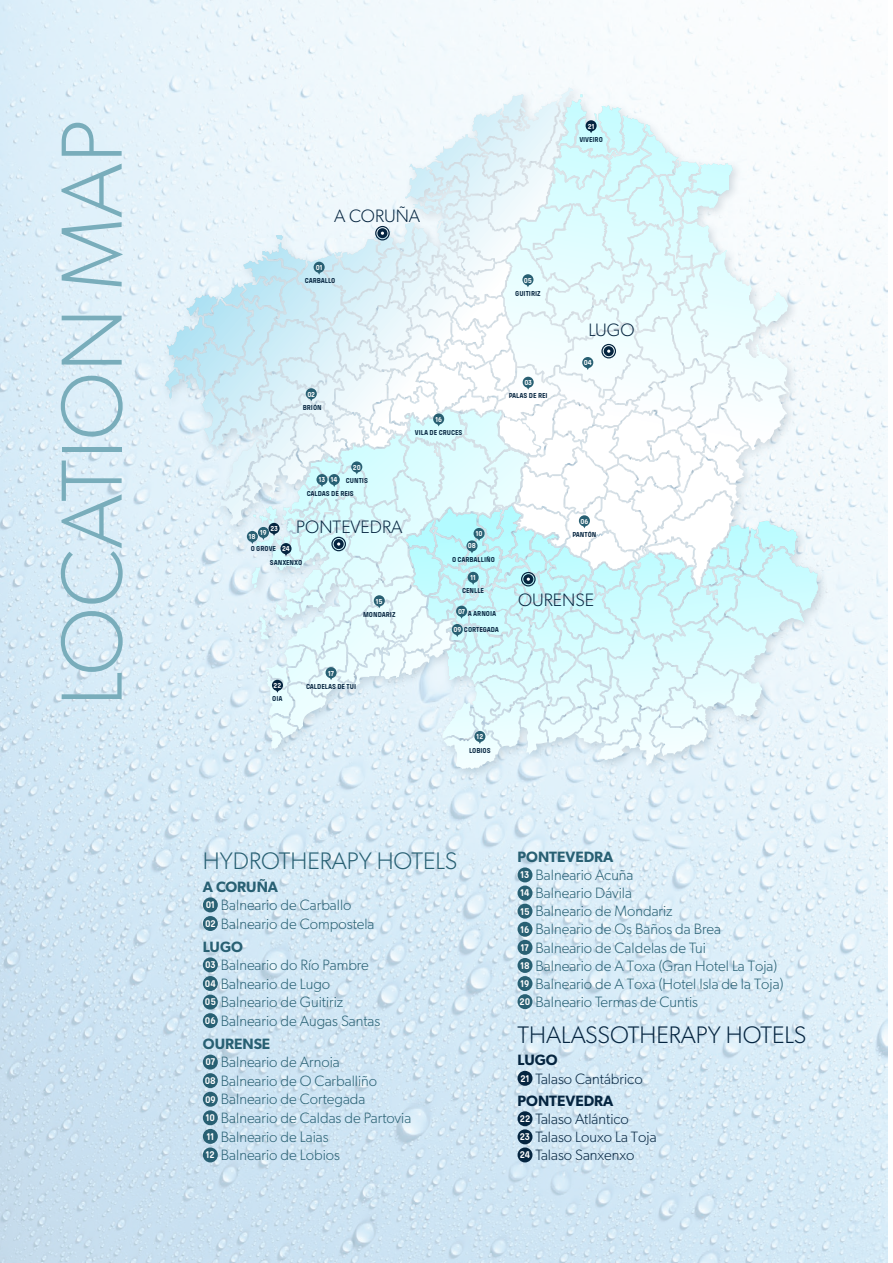
<style>
.page{position:relative;width:893px;height:1263px;background:#fff}
.page>*{position:absolute;margin:0;border:0;box-sizing:border-box;transform-origin:0 0}
.t1{font:300 86.85px "Gibson";color:#79adbb}
.t2{font:300 24px "Gibson";color:#052540}
.t3{font:300 24px "Gibson";color:#286073}
.t4{font:300 18px "Gibson";color:#052540}
.t5{font:300 15px/18.6px "Gibson";color:#286073}
.t6{font:300 15px/18.1px "Gibson";color:#052540}
.t7{font:700 7.5px "Pilcrow Soft";color:#052540}
.t8{font:700 7.5px "Pilcrow Soft";color:#fff}
.s1{color:#fff}
.s2{font-weight:600}
.s3{font-family:"Pilcrow Soft";font-weight:700;font-size:10.2px;color:#fff}
</style>
<div class="page">
<img style="left:0;top:0;width:888px;height:1263px">
<div style="left:160px;top:83px;width:669px;height:697px;background:#052540;opacity:.16"></div>
<svg style="left:405px;top:505px;width:413px;height:264px;background:#dcf5f9"></svg>
<svg style="left:528px;top:93px;width:261px;height:493px"></svg>
<svg style="left:165px;top:87px;width:408px;height:460px"></svg>
<svg style="left:251px;top:408px;width:277px;height:341px;background:#daf4f8"></svg>
<div style="left:203px;top:897px;width:15px;height:15px;background:#286073;border-radius:50%"></div>
<div style="left:203px;top:916px;width:15px;height:15px;background:#286073;border-radius:50%"></div>
<div style="left:203px;top:957px;width:15px;height:15px;background:#286073;border-radius:50%"></div>
<div style="left:203px;top:976px;width:15px;height:15px;background:#286073;border-radius:50%"></div>
<div style="left:203px;top:994px;width:15px;height:15px;background:#286073;border-radius:50%"></div>
<div style="left:203px;top:1013px;width:15px;height:15px;background:#286073;border-radius:50%"></div>
<div style="left:203px;top:1054px;width:15px;height:15px;background:#286073;border-radius:50%"></div>
<div style="left:203px;top:1073px;width:15px;height:15px;background:#286073;border-radius:50%"></div>
<div style="left:203px;top:1092px;width:15px;height:15px;background:#286073;border-radius:50%"></div>
<div style="left:203px;top:1110px;width:15px;height:15px;background:#286073;border-radius:50%"></div>
<div style="left:203px;top:1129px;width:15px;height:15px;background:#286073;border-radius:50%"></div>
<div style="left:203px;top:1147px;width:15px;height:15px;background:#286073;border-radius:50%"></div>
<div style="left:517px;top:867px;width:15px;height:15px;background:#286073;border-radius:50%"></div>
<div style="left:517px;top:885px;width:15px;height:15px;background:#286073;border-radius:50%"></div>
<div style="left:517px;top:904px;width:15px;height:15px;background:#286073;border-radius:50%"></div>
<div style="left:517px;top:922px;width:15px;height:15px;background:#286073;border-radius:50%"></div>
<div style="left:517px;top:940px;width:15px;height:15px;background:#286073;border-radius:50%"></div>
<div style="left:517px;top:958px;width:15px;height:15px;background:#286073;border-radius:50%"></div>
<div style="left:517px;top:976px;width:15px;height:15px;background:#286073;border-radius:50%"></div>
<div style="left:517px;top:994px;width:15px;height:15px;background:#286073;border-radius:50%"></div>
<div style="left:517px;top:1071px;width:15px;height:15px;background:#052540;border-radius:50%"></div>
<div style="left:517px;top:1111px;width:15px;height:15px;background:#052540;border-radius:50%"></div>
<div style="left:517px;top:1129px;width:15px;height:15px;background:#052540;border-radius:50%"></div>
<div style="left:517px;top:1147px;width:15px;height:15px;background:#052540;border-radius:50%"></div>
<div style="left:314px;top:262px;width:11px;height:11px;background:#286073;border-radius:50%"></div>
<div style="left:306px;top:388px;width:11px;height:11px;background:#286073;border-radius:50%"></div>
<div style="left:523px;top:377px;width:11px;height:11px;background:#286073;border-radius:50%"></div>
<div style="left:582px;top:357px;width:11px;height:11px;background:#286073;border-radius:50%"></div>
<div style="left:522px;top:274px;width:11px;height:11px;background:#286073;border-radius:50%"></div>
<div style="left:579px;top:515px;width:11px;height:11px;background:#286073;border-radius:50%"></div>
<div style="left:374px;top:595px;width:11px;height:11px;background:#286073;border-radius:50%"></div>
<div style="left:468px;top:572px;width:11px;height:11px;background:#286073;border-radius:50%"></div>
<div style="left:474px;top:731px;width:11px;height:11px;background:#286073;border-radius:50%"></div>
<div style="left:456px;top:606px;width:11px;height:11px;background:#286073;border-radius:50%"></div>
<div style="left:466px;top:540px;width:11px;height:11px;background:#286073;border-radius:50%"></div>
<div style="left:473px;top:528px;width:12px;height:11px;background:#286073;border-radius:50%"></div>
<div style="left:452px;top:624px;width:11px;height:11px;background:#286073;border-radius:50%"></div>
<div style="left:316px;top:474px;width:12px;height:11px;background:#286073;border-radius:50%"></div>
<div style="left:329px;top:474px;width:11px;height:11px;background:#286073;border-radius:50%"></div>
<div style="left:433px;top:413px;width:11px;height:11px;background:#286073;border-radius:50%"></div>
<div style="left:351px;top:461px;width:11px;height:11px;background:#286073;border-radius:50%"></div>
<div style="left:280px;top:543px;width:12px;height:11px;background:#052540;border-radius:50%"></div>
<div style="left:326px;top:667px;width:11px;height:11px;background:#286073;border-radius:50%"></div>
<div style="left:247px;top:531px;width:11px;height:11px;background:#286073;border-radius:50%"></div>
<div style="left:258px;top:527px;width:11px;height:11px;background:#286073;border-radius:50%"></div>
<div style="left:269px;top:523px;width:11px;height:11px;background:#052540;border-radius:50%"></div>
<div style="left:586px;top:120px;width:11px;height:11px;background:#052540;border-radius:50%"></div>
<div style="left:272px;top:680px;width:11px;height:11px;background:#052540;border-radius:50%"></div>
<svg style="left:375px;top:226px;width:15px;height:14px"></svg>
<svg style="left:601px;top:344px;width:15px;height:14px"></svg>
<svg style="left:521px;top:572px;width:15px;height:14px"></svg>
<svg style="left:331px;top:537px;width:15px;height:14px"></svg>
<h1 class="t1" style="left:39px;top:706px;width:588px;rotate:-90deg">LOCATION MAP</h1>
<p class="t8" style="left:588px;top:122px;width:8px">21</p>
<p class="t7" style="left:579px;top:136px;width:25px">VIVEIRO</p>
<p class="t4" style="left:334px;top:205px;width:88px">A CORUÑA</p>
<p class="t8" style="left:316px;top:264px;width:8px">01</p>
<p class="t7" style="left:305px;top:277px;width:32px">CARBALLO</p>
<p class="t8" style="left:307px;top:390px;width:9px">02</p>
<p class="t7" style="left:303px;top:403px;width:21px">BRIÓN</p>
<p class="t8" style="left:353px;top:463px;width:9px">20</p>
<p class="t7" style="left:346px;top:477px;width:24px">CUNTIS</p>
<p class="t8" style="left:319px;top:476px;width:20px">13 14</p>
<p class="t7" style="left:307px;top:489px;width:49px">CALDAS DE REIS</p>
<p class="t4" style="left:296px;top:516px;width:108px">PONTEVEDRA</p>
<p class="t8" style="left:270px;top:525px;width:9px">23</p>
<p class="t7" style="left:251px;top:545px;width:27px">O GROVE</p>
<p class="t8" style="left:260px;top:529px;width:8px">19</p>
<p class="t8" style="left:249px;top:533px;width:8px">18</p>
<p class="t8" style="left:282px;top:545px;width:9px">24</p>
<p class="t7" style="left:270px;top:558px;width:34px">SANXENXO</p>
<p class="t8" style="left:376px;top:597px;width:8px">15</p>
<p class="t7" style="left:363px;top:610px;width:34px">MONDARIZ</p>
<p class="t8" style="left:435px;top:416px;width:8px">16</p>
<p class="t7" style="left:415px;top:429px;width:49px">VILA DE CRUCES</p>
<p class="t8" style="left:524px;top:276px;width:10px">05</p>
<p class="t7" style="left:515px;top:290px;width:27px">GUITIRIZ</p>
<p class="t8" style="left:524px;top:379px;width:9px">03</p>
<p class="t7" style="left:509px;top:392px;width:40px">PALAS DE REI</p>
<p class="t4" style="left:588px;top:319px;width:48px">LUGO</p>
<p class="t8" style="left:584px;top:359px;width:10px">04</p>
<p class="t8" style="left:476px;top:530px;width:8px">10</p>
<p class="t7" style="left:452px;top:555px;width:44px">O CARBALLIÑO</p>
<p class="t8" style="left:468px;top:542px;width:10px">08</p>
<p class="t8" style="left:470px;top:574px;width:7px">11</p>
<p class="t7" style="left:462px;top:587px;width:24px">CENLLE</p>
<p class="t7" style="left:458px;top:610px;width:40px"><sup>07</sup> A ARNOIA</p>
<p class="t7" style="left:453px;top:626px;width:47px"><span class="s1">09</span> CORTEGADA</p>
<p class="t8" style="left:580px;top:517px;width:9px">06</p>
<p class="t7" style="left:572px;top:531px;width:26px">PANTÓN</p>
<p class="t4" style="left:518px;top:589px;width:77px">OURENSE</p>
<p class="t8" style="left:274px;top:682px;width:9px">22</p>
<p class="t7" style="left:272px;top:695px;width:12px">OIA</p>
<p class="t8" style="left:328px;top:669px;width:7px">17</p>
<p class="t7" style="left:306px;top:682px;width:52px">CALDELAS DE TUI</p>
<p class="t8" style="left:477px;top:733px;width:8px">12</p>
<p class="t7" style="left:469px;top:746px;width:23px">LOBIOS</p>
<h2 class="t3" style="left:203px;top:846px;width:256px">HYDROTHERAPY HOTELS</h2>
<p class="t5" style="left:203px;top:877px;width:173px"><span class="s2">A CORUÑA<br></span><span class="s3">01</span> Balneario de Carballo<br><span class="s3">02</span> Balneario de Compostela</p>
<p class="t5" style="left:203px;top:937px;width:179px"><span class="s2">LUGO<br></span><span class="s3">03</span> Balneario do Río Pambre<br><span class="s3">04</span> Balneario de Lugo<br><span class="s3">05</span> Balneario de Guitiriz<br><span class="s3">06</span> Balneario de Augas Santas</p>
<p class="t5" style="left:203px;top:1034px;width:210px"><span class="s2">OURENSE<br></span><span class="s3">07</span> Balneario de Arnoia<br><span class="s3">08</span> Balneario de O Carballiño<br><span class="s3">09</span> Balneario de Cortegada<br><span class="s3">10</span> Balneario de Caldas de Partovia<br><span class="s3">11</span> Balneario de Laias<br><span class="s3">12</span> Balneario de Lobios</p>
<p class="t5" style="left:517px;top:848px;width:267px;line-height:18.1px"><span class="s2">PONTEVEDRA<br></span><span class="s3">13</span> Balneario Acuña<br><span class="s3">14</span> Balneario Dávila<br><span class="s3">15</span> Balneario de Mondariz<br><span class="s3">16</span> Balneario de Os Baños da Brea<br><span class="s3">17</span> Balneario de Caldelas de Tui<br><span class="s3">18</span> Balneario de A Toxa (Gran Hotel La Toja)<br><span class="s3">19</span> Balneario de A Toxa (Hotel Isla de la Toja)<br><span class="s3">20</span> Balneario Termas de Cuntis</p>
<h2 class="t2" style="left:517px;top:1020px;width:290px">THALASSOTHERAPY HOTELS</h2>
<p class="t6" style="left:517px;top:1051px;width:127px"><span class="s2">LUGO<br></span><span class="s3">21</span> Talaso Cantábrico</p>
<p class="t6" style="left:517px;top:1091px;width:141px"><span class="s2">PONTEVEDRA<br></span><span class="s3">22</span> Talaso Atlántico<br><span class="s3">23</span> Talaso Louxo La Toja<br><span class="s3">24</span> Talaso Sanxenxo</p>
</div>
